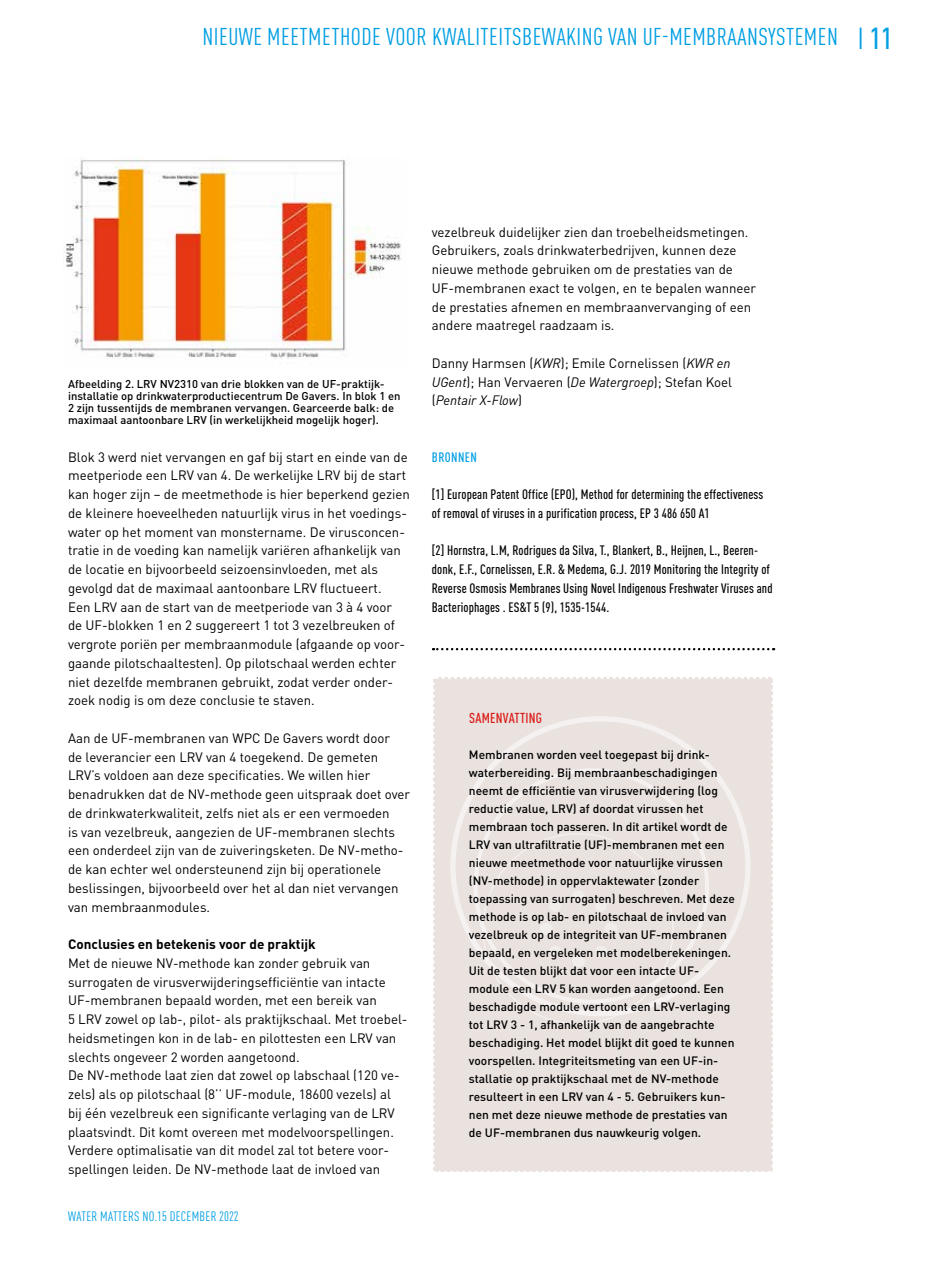
<style>
.page{position:relative;width:936px;height:1263px;background:#fff}
.page>*{position:absolute;margin:0;border:0;box-sizing:border-box;transform-origin:0 0}
.t1{font:500 condensed 30px "DIN Pro";color:#009fe3}
.t2{font:condensed 24px "DIN Pro";letter-spacing:.02em;color:#009fe3}
.t3{font:500 condensed 14.25px "DIN Pro";letter-spacing:.02em;color:#db1a16}
.t4{font:13.5px/18.8px "DIN Pro";color:#000}
.t5{font:500 condensed 13.5px/18.8px "DIN Pro";letter-spacing:.01em;color:#000}
.t6{font:700 13.5px "DIN Pro";color:#000}
.t7{font:condensed 13.5px "DIN Pro";letter-spacing:.02em;color:#009fe3}
.t8{font:500 condensed 13.5px "DIN Pro";letter-spacing:.03em;color:#009fe3}
.t9{font:500 12px/18px "DIN Pro";color:#000}
.t10{font:500 11.25px/12px "DIN Pro";color:#000}
.s1{font-weight:400}
.s2{font-style:italic}
</style>
<div class="page">
<div style="left:433px;top:677px;width:340px;height:495px;background:#e9e2df"></div>
<svg style="left:433px;top:648px;width:341px;height:2px"></svg>
<img style="left:64px;top:160px;width:338px;height:198px">
<h2 class="t2" style="left:202px;top:19px;width:637px">NIEUWE MEETMETHODE VOOR KWALITEITSBEWAKING VAN UF-MEMBRAANSYSTEMEN</h2>
<h1 class="t1" style="left:857px;top:16px;width:36px"><span class="s1">I</span> 11</h1>
<p class="t10" style="left:68px;top:377px;width:334px">Afbeelding 2. LRV NV2310 van drie blokken van de UF-praktijk&shy;installatie op drinkwaterproductiecentrum De Gavers. In blok 1 en 2 zijn tussentijds de membranen vervangen. Gearceerde balk: de maximaal aantoonbare LRV (in werkelijkheid mogelijk hoger).</p>
<p class="t4" style="left:68px;top:446px;width:343px">Blok 3 werd niet vervangen en gaf bij start en einde van de meetperiode een LRV van 4. De werkelijke LRV bij de start kan hoger zijn – de meetmethode is hier beperkend gezien de kleinere hoeveelheden natuurlijk virus in het voedings&shy;water op het moment van monstername. De virusconcen&shy;tratie in de voeding kan namelijk variëren afhankelijk van de locatie en bijvoorbeeld seizoensinvloeden, met als gevolgd dat de maximaal aantoonbare LRV fluctueert.<br>Een LRV aan de start van de meetperiode van 3 à 4 voor<br>de UF-blokken 1 en 2 suggereert 1 tot 3 vezelbreuken of vergrote poriën per membraanmodule (afgaande op voor&shy;gaande pilotschaaltesten). Op pilotschaal werden echter niet dezelfde membranen gebruikt, zodat verder onder&shy;zoek nodig is om deze conclusie te staven.</p>
<p class="t4" style="left:68px;top:727px;width:343px">Aan de UF-membranen van WPC De Gavers wordt door<br>de leverancier een LRV van 4 toegekend. De gemeten LRV’s voldoen aan deze specificaties. We willen hier benadrukken dat de NV-methode geen uitspraak doet over de drinkwaterkwaliteit, zelfs niet als er een vermoeden<br>is van vezelbreuk, aangezien de UF-membranen slechts een onderdeel zijn van de zuiveringsketen. De NV-metho&shy;de kan echter wel ondersteunend zijn bij operationele beslissingen, bijvoorbeeld over het al dan niet vervangen van membraanmodules.</p>
<p class="t6" style="left:68px;top:933px;width:249px">Conclusies en betekenis voor de praktijk</p>
<p class="t4" style="left:68px;top:952px;width:341px">Met de nieuwe NV-methode kan zonder gebruik van surrogaten de virusverwijderingsefficiëntie van intacte UF-membranen bepaald worden, met een bereik van<br>5 LRV zowel op lab-, pilot- als praktijkschaal. Met troebel&shy;heidsmetingen kon in de lab- en pilottesten een LRV van slechts ongeveer 2 worden aangetoond.<br>De NV-methode laat zien dat zowel op labschaal (120 ve&shy;zels) als op pilotschaal (8’’ UF-module, 18600 vezels) al bij één vezelbreuk een significante verlaging van de LRV plaatsvindt. Dit komt overeen met modelvoorspellingen.<br>Verdere optimalisatie van dit model zal tot betere voor&shy;spellingen leiden. De NV-methode laat de invloed van</p>
<p class="t7" style="left:68px;top:1207px;width:172px">WATER MATTERS NO.15 DECEMBER 2022</p>
<p class="t4" style="left:432px;top:221px;width:326px">vezelbreuk duidelijker zien dan troebelheidsmetingen.<br>Gebruikers, zoals drinkwaterbedrijven, kunnen deze nieuwe methode gebruiken om de prestaties van de UF-membranen exact te volgen, en te bepalen wanneer de prestaties afnemen en membraanvervanging of een andere maatregel raadzaam is.</p>
<p class="t4" style="left:432px;top:352px;width:302px">Danny Harmsen (<span class="s2">KWR</span>); Emile Cornelissen (<span class="s2">KWR en<br>UGent</span>); Han Vervaeren (<span class="s2">De Watergroep</span>); Stefan Koel (<span class="s2">Pentair X-Flow</span>)</p>
<p class="t8" style="left:432px;top:447px;width:46px">BRONNEN</p>
<p class="t5" style="left:432px;top:484px;width:333px">[1] European Patent Office (EPO), Method for determining the effectiveness of removal of viruses in a purification process, EP 3 486 650 A1</p>
<p class="t5" style="left:432px;top:540px;width:342px">[2] Hornstra, L.M, Rodrigues da Silva, T., Blankert, B., Heijnen, L., Beeren&shy;donk, E.F., Cornelissen, E.R. &amp; Medema, G.J. 2019 Monitoring the Integrity of Reverse Osmosis Membranes Using Novel Indigenous Freshwater Viruses and Bacteriophages . ES&amp;T 5 (9), 1535-1544.</p>
<p class="t3" style="left:469px;top:707px;width:75px">SAMENVATTING</p>
<p class="t9" style="left:469px;top:744px;width:267px">Membranen worden veel toegepast bij drink&shy;waterbereiding. Bij membraanbeschadigingen neemt de efficiëntie van virusverwijdering (log reductie value, LRV) af doordat virussen het membraan toch passeren. In dit artikel wordt de LRV van ultrafiltratie (UF)-membranen met een nieuwe meetmethode voor natuurlijke virussen (NV-methode) in oppervlaktewater (zonder toepassing van surrogaten) beschreven. Met deze methode is op lab- en pilotschaal de invloed van vezelbreuk op de integriteit van UF-membranen bepaald, en vergeleken met modelberekeningen.<br>Uit de testen blijkt dat voor een intacte UF&shy;module een LRV 5 kan worden aangetoond. Een beschadigde module vertoont een LRV-verlaging tot LRV 3 - 1, afhankelijk van de aangebrachte beschadiging. Het model blijkt dit goed te kunnen voorspellen. Integriteitsmeting van een UF-in&shy;stallatie op praktijkschaal met de NV-methode resulteert in een LRV van 4 - 5. Gebruikers kun&shy;nen met deze nieuwe methode de prestaties van de UF-membranen dus nauwkeurig volgen.</p>
</div>
